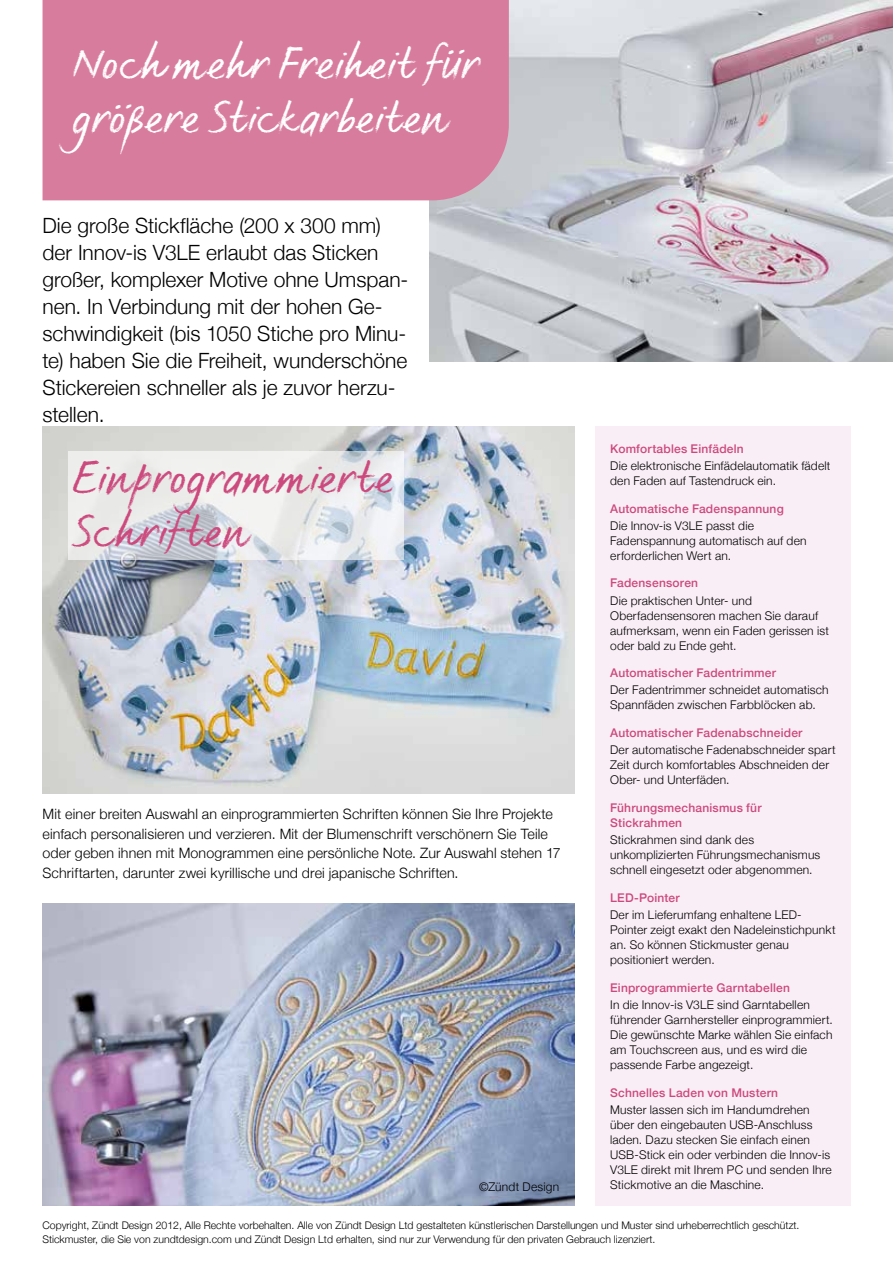
<style>
.page{position:relative;width:893px;height:1263px;background:#fff}
.page>*{position:absolute;margin:0;border:0;box-sizing:border-box;transform-origin:0 0}
.t1{font:45px/54px "FS Sammy";letter-spacing:.005em;color:#fff}
.t2{font:45px/54px "FS Sammy";letter-spacing:.015em;color:#cc497d}
.t3{font:300 21px/27px "Helvetica Neue";color:#000}
.t4{font:300 14.25px/19.5px "Helvetica Neue";letter-spacing:.01em;color:#000}
.t5{font:300 12px/15px "Helvetica Neue";letter-spacing:.015em;color:#000}
.t6{font:500 12px/15px "Helvetica Neue";letter-spacing:.015em;color:#cc497d}
.t7{font:300 10.5px/13.5px "Helvetica Neue";color:#000}
</style>
<div class="page">
<img style="left:430px;top:0;width:463px;height:361px">
<img style="left:43px;top:904px;width:531px;height:302px">
<div style="left:595px;top:426px;width:255px;height:780px;background:#f9eef6"></div>
<img style="left:43px;top:426px;width:531px;height:368px">
<div style="left:43px;top:0;width:466px;height:200px;background:#d87c9d"></div>
<svg style="left:68px;top:452px;width:336px;height:108px;fill:#ebebeb"></svg>
<h1 class="t1" style="left:72px;top:36px;width:408px">Noch mehr Freiheit für größere Stickarbeiten</h1>
<p class="t3" style="left:43px;top:210px;width:367px">Die große Stickfläche (200 x 300 mm) der Innov-is V3LE erlaubt das Sticken großer, komplexer Motive ohne Umspan&shy;nen. In Verbindung mit der hohen Ge&shy;schwindigkeit (bis 1050 Stiche pro Minu&shy;te) haben Sie die Freiheit, wunderschöne Stickereien schneller als je zuvor herzu&shy;stellen.</p>
<p class="t6" style="left:610px;top:440px;width:135px">Komfortables Einfädeln</p>
<p class="t5" style="left:610px;top:457px;width:222px">Die elektronische Einfädelautomatik fädelt den Faden auf Tastendruck ein.</p>
<p class="t6" style="left:610px;top:500px;width:175px">Automatische Fadenspannung</p>
<p class="t5" style="left:610px;top:517px;width:198px">Die Innov-is V3LE passt die<br>Fadenspannung automatisch auf den erforderlichen Wert an.</p>
<p class="t6" style="left:610px;top:575px;width:89px">Fadensensoren</p>
<p class="t5" style="left:610px;top:592px;width:220px">Die praktischen Unter- und<br>Oberfadensensoren machen Sie darauf aufmerksam, wenn ein Faden gerissen ist oder bald zu Ende geht.</p>
<p class="t6" style="left:610px;top:665px;width:167px">Automatischer Fadentrimmer</p>
<p class="t5" style="left:610px;top:682px;width:220px">Der Fadentrimmer schneidet automatisch<br>Spannfäden zwischen Farbblöcken ab.</p>
<p class="t6" style="left:610px;top:724px;width:194px">Automatischer Fadenabschneider</p>
<p class="t5" style="left:610px;top:742px;width:227px">Der automatische Fadenabschneider spart<br>Zeit durch komfortables Abschneiden der<br>Ober- und Unterfäden.</p>
<p class="t6" style="left:610px;top:799px;width:153px">Führungsmechanismus für<br>Stickrahmen</p>
<p class="t5" style="left:610px;top:831px;width:212px">Stickrahmen sind dank des unkomplizierten Führungsmechanismus schnell eingesetzt oder abgenommen.</p>
<p class="t6" style="left:610px;top:889px;width:71px">LED-Pointer</p>
<p class="t5" style="left:610px;top:906px;width:227px">Der im Lieferumfang enhaltene LED-Pointer zeigt exakt den Nadeleinstichpunkt an. So können Stickmuster genau positioniert werden.</p>
<p class="t6" style="left:610px;top:979px;width:181px">Einprogrammierte Garntabellen</p>
<p class="t5" style="left:610px;top:996px;width:224px">In die Innov-is V3LE sind Garntabellen führender Garnhersteller einprogrammiert.<br>Die gewünschte Marke wählen Sie einfach am Touchscreen aus, und es wird die passende Farbe angezeigt.</p>
<p class="t6" style="left:610px;top:1084px;width:169px">Schnelles Laden von Mustern</p>
<p class="t5" style="left:610px;top:1101px;width:223px">Muster lassen sich im Handumdrehen über den eingebauten USB-Anschluss laden. Dazu stecken Sie einfach einen USB-Stick ein oder verbinden die Innov-is V3LE direkt mit Ihrem PC und senden Ihre Stickmotive an die Maschine.</p>
<p class="t7" style="left:43px;top:1218px;width:758px">Copyright, Zündt Design 2012, Alle Rechte vorbehalten. Alle von Zündt Design Ltd gestalteten künstlerischen Darstellungen und Muster sind urheberrechtlich geschützt.<br>Stickmuster, die Sie von zundtdesign.com und Zündt Design Ltd erhalten, sind nur zur Verwendung für den privaten Gebrauch lizenziert.</p>
<h1 class="t2" style="left:72px;top:449px;width:321px">Einprogrammierte<br>Schriften</h1>
<p class="t4" style="left:43px;top:803px;width:520px">Mit einer breiten Auswahl an einprogrammierten Schriften können Sie Ihre Projekte einfach personalisieren und verzieren. Mit der Blumenschrift verschönern Sie Teile oder geben ihnen mit Monogrammen eine persönliche Note. Zur Auswahl stehen 17<br>Schriftarten, darunter zwei kyrillische und drei japanische Schriften.</p>
<p class="t5" style="left:479px;top:1178px;width:82px">©Zündt Design</p>
</div>
